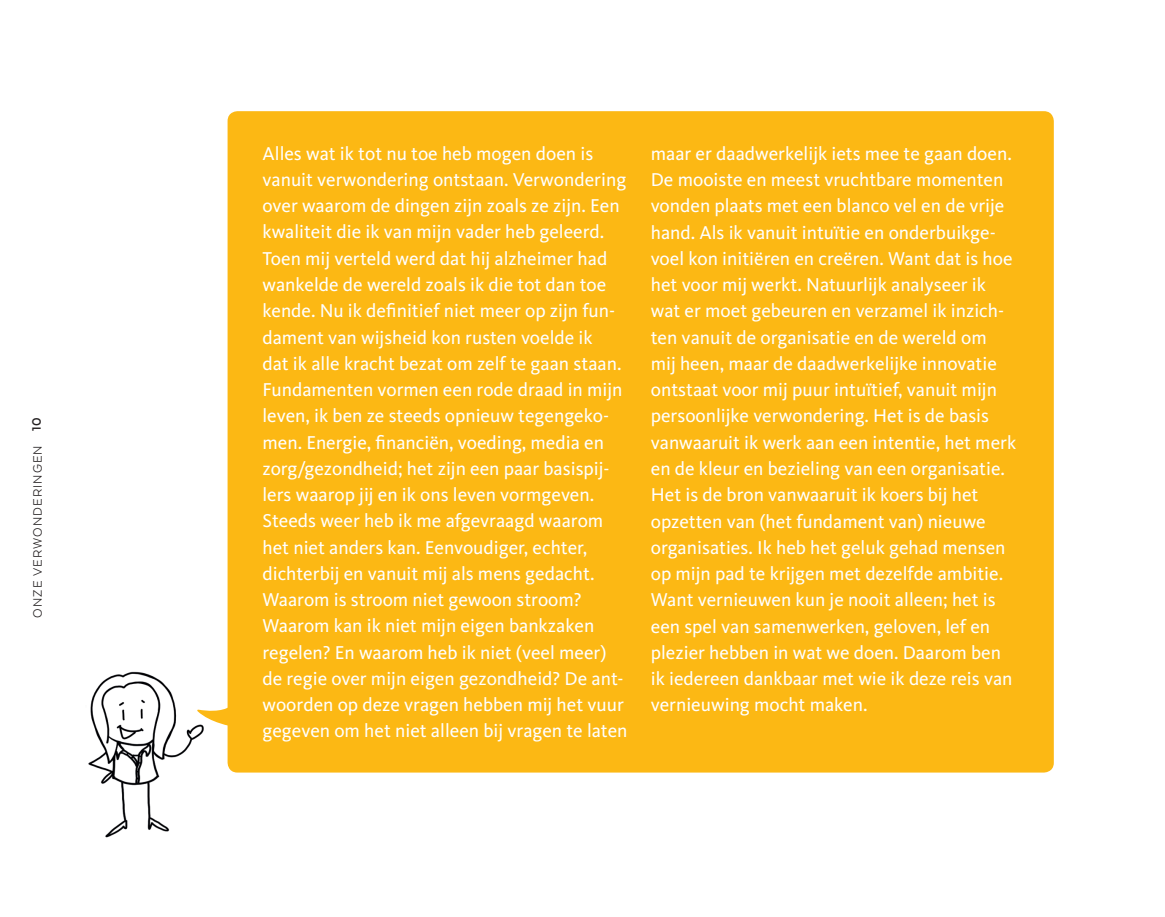
<style>
.page{position:relative;width:1165px;height:917px;background:#fff}
.page>*{position:absolute;margin:0;border:0;box-sizing:border-box;transform-origin:0 0}
.t1{font:19.25px/26.2px "Kievit";color:#fff}
.t2{font:14px "Texta";letter-spacing:.075em;color:#231f20}
.t3{font:700 14px "Texta";color:#231f20}
</style>
<div class="page">
<div style="left:228px;top:111px;width:826px;height:661px;background:#fcb814;border-radius:10px"></div>
<img style="left:88px;top:636px;width:140px;height:202px">
<svg style="left:197px;top:699px;width:31px;height:27px"></svg>
<p class="t3" style="left:30px;top:431px;width:14px;rotate:-90deg">10</p>
<p class="t2" style="left:30px;top:617px;width:174px;rotate:-90deg">ONZE VERWONDERINGEN</p>
<p class="t1" style="left:262px;top:140px;width:367px">Alles wat ik tot nu toe heb mogen doen is vanuit verwondering ontstaan. Verwondering over waarom de dingen zijn zoals ze zijn. Een kwaliteit die ik van mijn vader heb geleerd.<br>Toen mij verteld werd dat hij alzheimer had wankelde de wereld zoals ik die tot dan toe kende. Nu ik definitief niet meer op zijn fun&shy;dament van wijsheid kon rusten voelde ik<br>dat ik alle kracht bezat om zelf te gaan staan.<br>Fundamenten vormen een rode draad in mijn leven, ik ben ze steeds opnieuw tegengeko&shy;men. Energie, financiën, voeding, media en zorg/gezondheid; het zijn een paar basispij&shy;lers waarop jij en ik ons leven vormgeven.<br>Steeds weer heb ik me afgevraagd waarom het niet anders kan. Eenvoudiger, echter, dichterbij en vanuit mij als mens gedacht.<br>Waarom is stroom niet gewoon stroom?<br>Waarom kan ik niet mijn eigen bankzaken regelen? En waarom heb ik niet (veel meer) de regie over mijn eigen gezondheid? De ant&shy;woorden op deze vragen hebben mij het vuur gegeven om het niet alleen bij vragen te laten</p>
<p class="t1" style="left:651px;top:140px;width:367px">maar er daadwerkelijk iets mee te gaan doen.<br>De mooiste en meest vruchtbare momenten vonden plaats met een blanco vel en de vrije hand. Als ik vanuit intuïtie en onderbuikge&shy;voel kon initiëren en creëren. Want dat is hoe het voor mij werkt. Natuurlijk analyseer ik wat er moet gebeuren en verzamel ik inzich&shy;ten vanuit de organisatie en de wereld om mij heen, maar de daadwerkelijke innovatie ontstaat voor mij puur intuïtief, vanuit mijn persoonlijke verwondering. Het is de basis vanwaaruit ik werk aan een intentie, het merk en de kleur en bezieling van een organisatie.<br>Het is de bron vanwaaruit ik koers bij het opzetten van (het fundament van) nieuwe organisaties. Ik heb het geluk gehad mensen op mijn pad te krijgen met dezelfde ambitie.<br>Want vernieuwen kun je nooit alleen; het is een spel van samenwerken, geloven, lef en plezier hebben in wat we doen. Daarom ben ik iedereen dankbaar met wie ik deze reis van vernieuwing mocht maken.</p>
</div>
